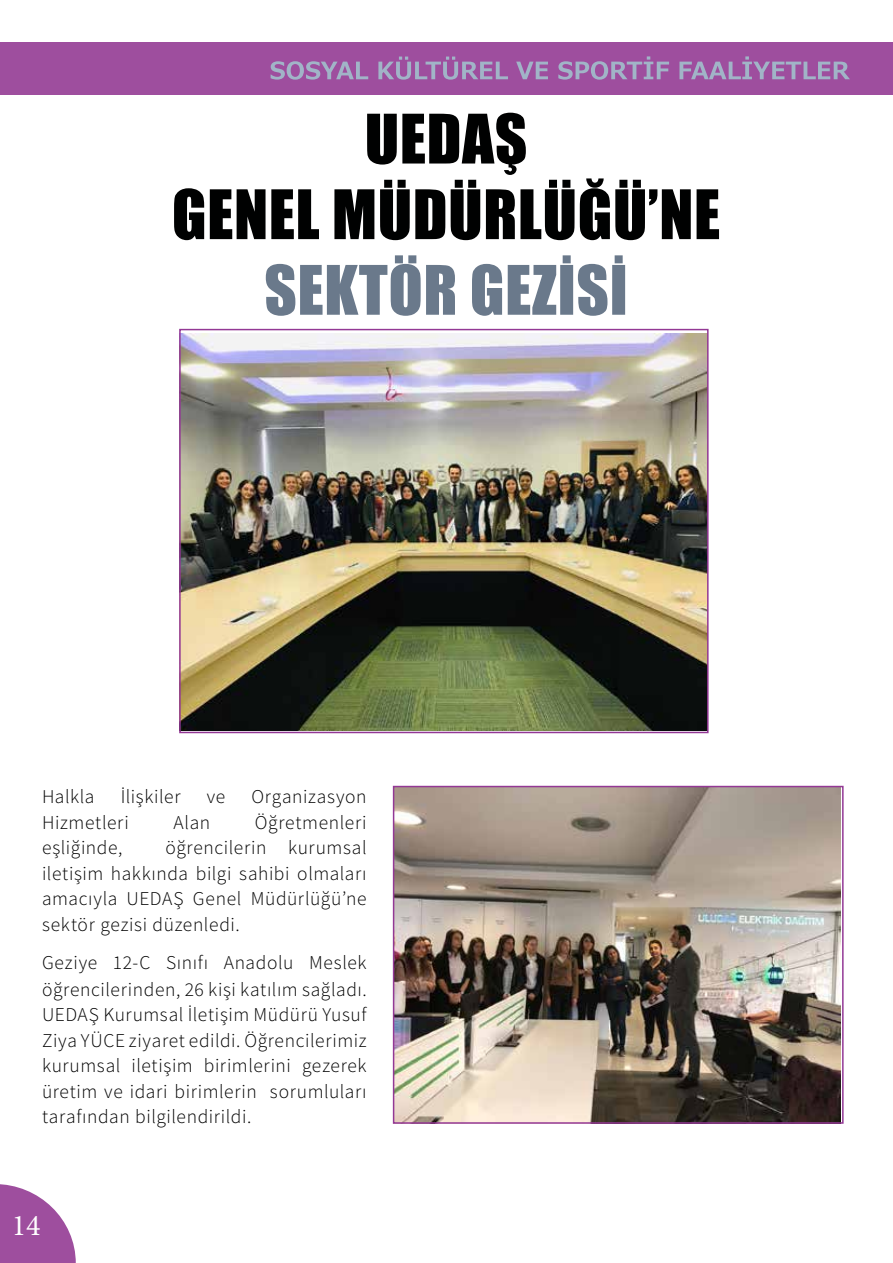
<style>
.page{position:relative;width:893px;height:1263px;background:#fff}
.page>*{position:absolute;margin:0;border:0;box-sizing:border-box;transform-origin:0 0}
.t1{font:63px/75.6px "Impact";letter-spacing:.01em;color:#000101;text-align:center}
.t2{font:63px "Impact";letter-spacing:.01em;color:#6a798b}
.t3{font:30px "Minion Pro";color:#fff}
.t4{font:300 19.5px/25.8px "Source Sans Pro";letter-spacing:.03em;color:#000;text-align:justify}
</style>
<div class="page">
<svg style="left:0;top:1184px;width:76px;height:79px"></svg>
<div style="left:0;top:42px;width:892px;height:52px;background:#9e4e9e"></div>
<img style="left:182px;top:333px;width:524px;height:397px">
<div style="left:179px;top:329px;width:530px;height:404px;border:2px solid #933895"></div>
<img style="left:396px;top:789px;width:445px;height:332px">
<div style="left:393px;top:786px;width:451px;height:338px;border:2px solid #933895"></div>
<svg style="left:271px;top:56px;width:579px;height:24px"></svg>
<h1 class="t1" style="left:172px;top:99px;width:550px">UEDAŞ<br>GENEL MÜDÜRLÜĞÜ’NE</h1>
<h1 class="t2" style="left:264px;top:241px;width:365px">SEKTÖR GEZİSİ</h1>
<p class="t4" style="left:42px;top:784px;width:54px">Halkla</p>
<p class="t4" style="left:121px;top:784px;width:61px">İlişkiler</p>
<p class="t4" style="left:207px;top:784px;width:20px">ve</p>
<p class="t4" style="left:252px;top:784px;width:117px">Organizasyon</p>
<p class="t4" style="left:42px;top:810px;width:88px">Hizmetleri</p>
<p class="t4" style="left:174px;top:810px;width:38px">Alan</p>
<p class="t4" style="left:255px;top:810px;width:113px">Öğretmenleri</p>
<p class="t4" style="left:42px;top:835px;width:82px">eşliğinde,</p>
<p class="t4" style="left:42px;top:835px;width:326px;text-indent:123px">öğrencilerin kurumsal iletişim hakkında bilgi sahibi olmaları amacıyla UEDAŞ Genel Müdürlüğü’ne sektör gezisi düzenledi.</p>
<p class="t4" style="left:42px;top:949px;width:326px">Geziye 12-C Sınıfı Anadolu Meslek öğrencilerinden, 26 kişi katılım sağladı.<br>UEDAŞ Kurumsal İletişim Müdürü Yusuf Ziya YÜCE ziyaret edildi. Öğrencilerimiz kurumsal iletişim birimlerini gezerek üretim ve idari birimlerin sorumluları tarafından bilgilendirildi.</p>
<h2 class="t3" style="left:12px;top:1205px;width:30px">14</h2>
</div>
